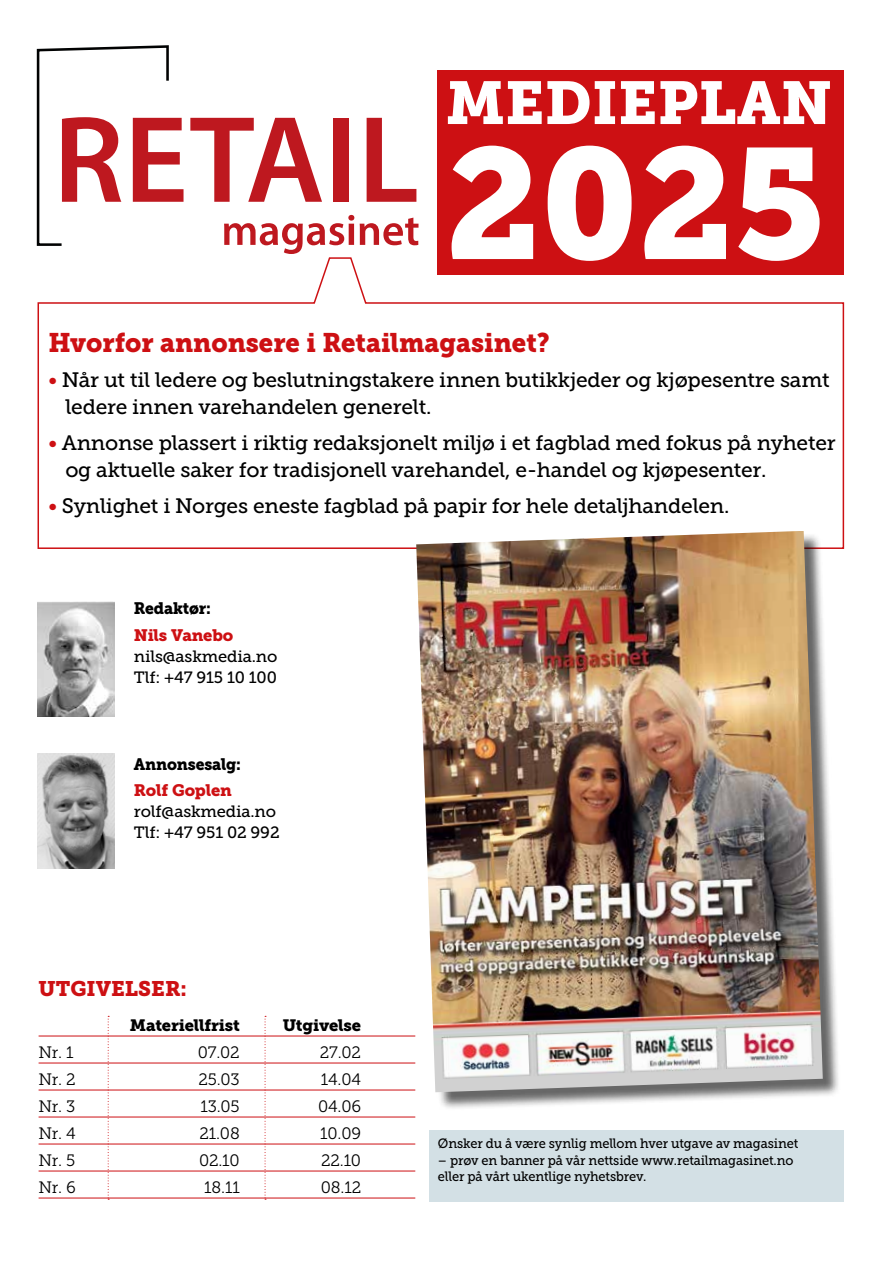
<style>
.page{position:relative;width:893px;height:1263px;background:#fff}
.page>*{position:absolute;margin:0;border:0;box-sizing:border-box;transform-origin:0 0}
.t1{font:156px "Museo Slab 900";color:#fff}
.t2{font:60px "Museo Slab 900";color:#fff}
.t3{font:26.7px "Museo Slab 900";color:#cd1013;scale:.96 1}
.t4{font:21px "Museo Slab 900";color:#cd1013}
.t5{font:20.85px/27px "Museo Slab 500";letter-spacing:-.01em;color:#000}
.t6{font:16.5px "Museo Slab 300";letter-spacing:-.01em;color:#000}
.t7{font:16.5px "Museo Slab 900";letter-spacing:-.01em;color:#000;scale:.95 1}
.t8{font:16.5px "Museo Slab 900";letter-spacing:-.01em;color:#cd1013}
.t9{font:16.35px/21px "Museo Slab 500";letter-spacing:-.01em;color:#000}
.t10{font:16.35px "Museo Slab 900";letter-spacing:-.01em;color:#000}
.t11{font:13.5px/16.5px "Museo Slab 500";letter-spacing:-.01em;color:#000;scale:.95 1}
.s1{color:#cd1013}
</style>
<div class="page">
<div style="left:429px;top:1130px;width:415px;height:71px;background:#d3e0e5"></div>
<svg style="left:37px;top:257px;width:808px;height:292px"></svg>
<svg style="left:190px;top:118px;width:132px;height:84px"></svg>
<div style="left:334px;top:118px;width:15px;height:84px;background:#be181f"></div>
<svg style="left:367px;top:118px;width:49px;height:84px"></svg>
<svg style="left:224px;top:215px;width:130px;height:39px"></svg>
<svg style="left:360px;top:218px;width:58px;height:27px"></svg>
<svg style="left:36px;top:45px;width:148px;height:201px"></svg>
<hr style="left:39px;top:1036px;width:376px;height:1px;background:#cd1013">
<hr style="left:39px;top:1063px;width:376px;height:1px;background:#cd1013">
<hr style="left:39px;top:1090px;width:376px;height:1px;background:#cd1013">
<hr style="left:39px;top:1117px;width:376px;height:1px;background:#cd1013">
<hr style="left:39px;top:1144px;width:376px;height:1px;background:#cd1013">
<hr style="left:39px;top:1171px;width:376px;height:1px;background:#cd1013">
<hr style="left:39px;top:1198px;width:376px;height:1px;background:#cd1013">
<div style="left:437px;top:71px;width:406px;height:204px;background:#cd1013"></div>
<img style="left:38px;top:754px;width:76px;height:114px">
<img style="left:38px;top:602px;width:76px;height:115px">
<div style="left:419px;top:533px;width:422px;height:578px;background:#000;opacity:.6"></div>
<img style="left:416px;top:531px;width:407px;height:561px">
<svg style="left:265px;top:1016px;width:1px;height:184px"></svg>
<svg style="left:108px;top:1016px;width:1px;height:184px"></svg>
<h2 class="t2" style="left:446px;top:68px;width:388px">MEDIEPLAN</h2>
<h1 class="t1" style="left:446px;top:114px;width:381px">2025</h1>
<p class="t3" style="left:48px;top:327px;width:524px">Hvorfor annonsere i Retailmagasinet?</p>
<p class="t5" style="left:65px;top:367px;width:766px;text-indent:-17px"><span class="s1">•</span> Når ut til ledere og beslutningstakere innen butikkjeder og kjøpesentre samt ledere innen varehandelen generelt.</p>
<p class="t5" style="left:65px;top:429px;width:772px;text-indent:-17px"><span class="s1">•</span> Annonse plassert i riktig redaksjonelt miljø i et fagblad med fokus på nyheter og aktuelle saker for tradisjonell varehandel, e-handel og kjøpesenter.</p>
<p class="t5" style="left:48px;top:492px;width:683px"><span class="s1">•</span> Synlighet i Norges eneste fagblad på papir for hele detaljhandelen.</p>
<p class="t7" style="left:134px;top:599px;width:83px">Redaktør:</p>
<p class="t8" style="left:134px;top:625px;width:101px">Nils Vanebo</p>
<p class="t9" style="left:134px;top:646px;width:145px">nils@askmedia.no<br>Tlf: +47 915 10 100</p>
<p class="t7" style="left:134px;top:754px;width:114px">Annonsesalg:</p>
<p class="t8" style="left:134px;top:781px;width:100px">Rolf Goplen</p>
<p class="t9" style="left:134px;top:801px;width:147px">rolf@askmedia.no<br>Tlf: +47 951 02 992</p>
<p class="t4" style="left:39px;top:976px;width:150px">UTGIVELSER:</p>
<p class="t10" style="left:130px;top:1016px;width:111px">Materiellfrist</p>
<p class="t10" style="left:283px;top:1016px;width:80px">Utgivelse</p>
<p class="t6" style="left:39px;top:1044px;width:36px">Nr. 1</p>
<p class="t6" style="left:198px;top:1044px;width:43px">07.02</p>
<p class="t6" style="left:320px;top:1044px;width:43px">27.02</p>
<p class="t6" style="left:39px;top:1071px;width:38px">Nr. 2</p>
<p class="t6" style="left:198px;top:1071px;width:43px">25.03</p>
<p class="t6" style="left:321px;top:1071px;width:42px">14.04</p>
<p class="t6" style="left:39px;top:1098px;width:38px">Nr. 3</p>
<p class="t6" style="left:200px;top:1098px;width:41px">13.05</p>
<p class="t6" style="left:318px;top:1098px;width:45px">04.06</p>
<p class="t6" style="left:39px;top:1125px;width:39px">Nr. 4</p>
<p class="t6" style="left:199px;top:1125px;width:42px">21.08</p>
<p class="t6" style="left:320px;top:1125px;width:42px">10.09</p>
<p class="t6" style="left:39px;top:1152px;width:38px">Nr. 5</p>
<p class="t6" style="left:199px;top:1152px;width:42px">02.10</p>
<p class="t6" style="left:321px;top:1152px;width:42px">22.10</p>
<p class="t6" style="left:39px;top:1179px;width:39px">Nr. 6</p>
<p class="t6" style="left:204px;top:1179px;width:37px">18.11</p>
<p class="t6" style="left:321px;top:1179px;width:42px">08.12</p>
<p class="t11" style="left:438px;top:1135px;width:381px">Ønsker du å være synlig mellom hver utgave av magasinet</p>
<p class="t11" style="left:438px;top:1152px;width:376px">– prøv en banner på vår nettside www.retailmagasinet.no eller på vårt ukentlige nyhetsbrev.</p>
</div>
